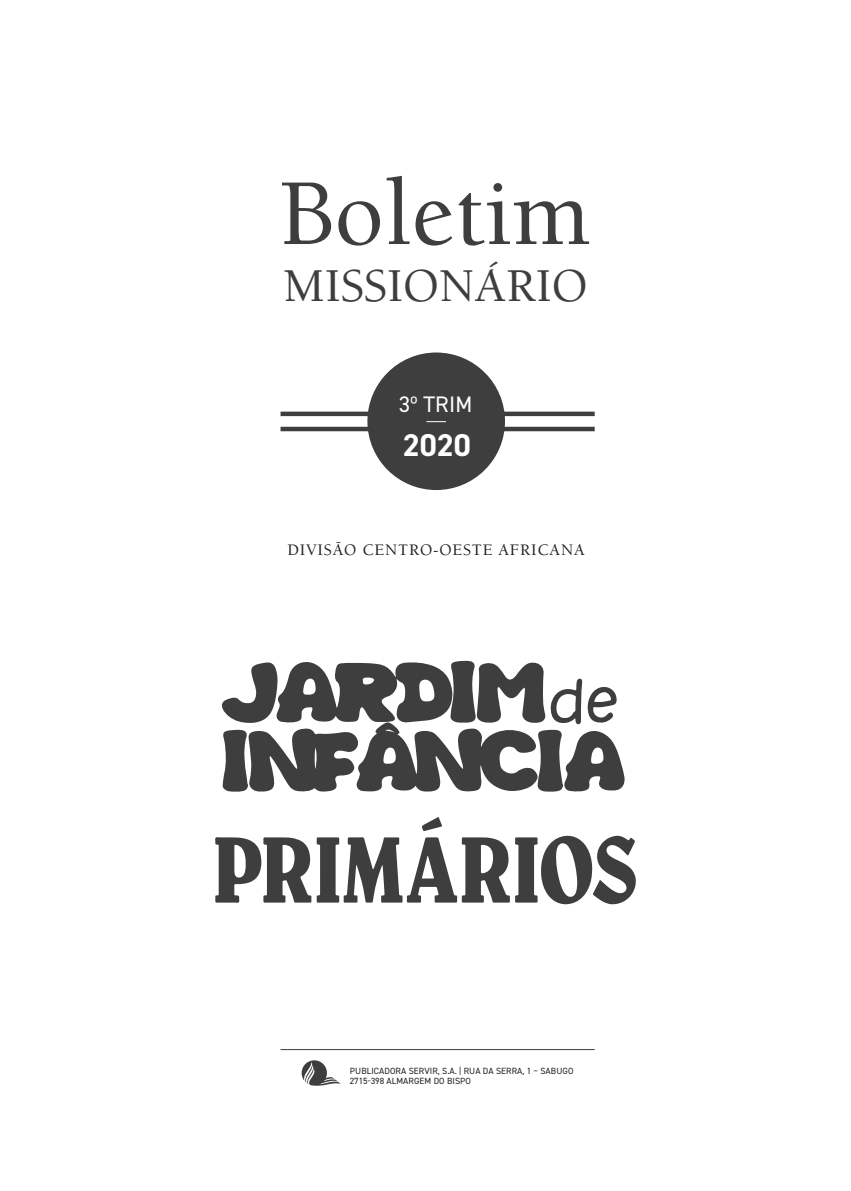
<style>
.page{position:relative;width:851px;height:1191px;background:#fff}
.page>*{position:absolute;margin:0;border:0;box-sizing:border-box;transform-origin:0 0}
.t1{font:500 96.75px "Berkeley Std";color:#3e3e3f}
.t2{font:500 48.3px "Berkeley Std";color:#3e3e3f}
.t3{font:700 31.5px "DIN2014";color:#fff}
.t4{font:22.5px "DIN2014";letter-spacing:.01em;color:#fff}
.t5{font:500 16.5px "Berkeley Std";letter-spacing:.05em;color:#231f20}
.t6{font:9px "DIN2014";letter-spacing:.01em;color:#231f20}
</style>
<div class="page">
<svg style="left:222px;top:660px;width:403px;height:132px"></svg>
<svg style="left:215px;top:817px;width:421px;height:88px"></svg>
<div style="left:280px;top:411px;width:314px;height:5px;background:#3e3e3f"></div>
<hr style="left:280px;top:427px;width:314px;height:4px;background:#3e3e3f">
<div style="left:367px;top:352px;width:138px;height:138px;background:#3e3e3f;border-radius:50%"></div>
<svg style="left:426px;top:421px;width:20px;height:1px"></svg>
<svg style="left:301px;top:1060px;width:40px;height:25px"></svg>
<hr style="left:280px;top:1049px;width:314px;height:1px;background:#3e3e3f">
<p class="t1" style="left:281px;top:162px;width:311px">Boletim</p>
<p class="t2" style="left:283px;top:260px;width:306px">MISSIONÁRIO</p>
<p class="t4" style="left:399px;top:390px;width:75px">3º TRIM</p>
<p class="t3" style="left:402px;top:424px;width:70px">2020</p>
<p class="t5" style="left:287px;top:541px;width:299px">DIVISÃO CENTRO-OESTE AFRICANA</p>
<p class="t6" style="left:350px;top:1065px;width:225px">PUBLICADORA SERVIR, S.A. | RUA DA SERRA, 1 – SABUGO</p>
<p class="t6" style="left:350px;top:1075px;width:123px">2715-398 ALMARGEM DO BISPO</p>
</div>
